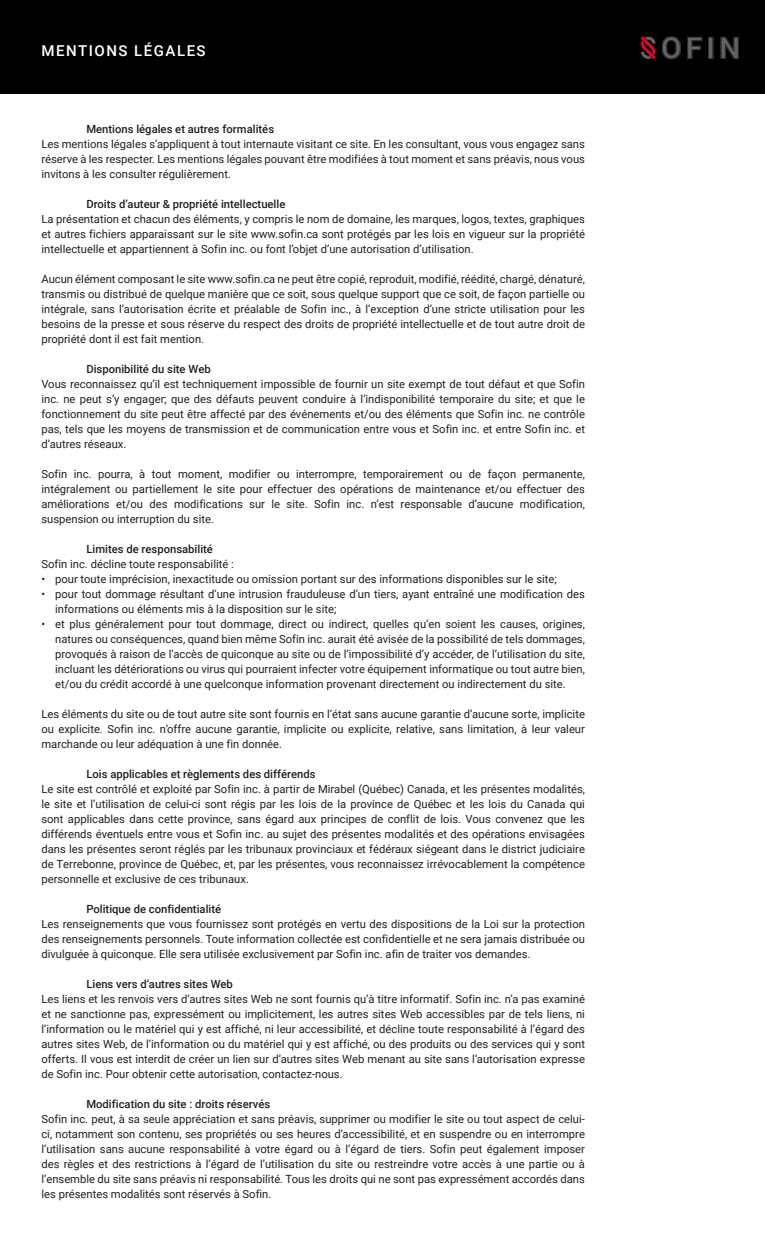
<style>
.page{position:relative;width:765px;height:1260px;background:#fff}
.page>*{position:absolute;margin:0;border:0;box-sizing:border-box;transform-origin:0 0}
.t1{font:500 15px "Roboto";letter-spacing:.1em;color:#fff}
.t2{font:11.25px/15px "Roboto";color:#231f20;text-align:justify}
.t3{font:500 11.25px "Roboto";color:#231f20}
</style>
<div class="page">
<div style="left:0;top:0;width:765px;height:94px;background:#000"></div>
<img style="left:640px;top:36px;width:99px;height:24px">
<p class="t1" style="left:41px;top:41px;width:166px">MENTIONS LÉGALES</p>
<p class="t3" style="left:86px;top:121px;width:189px">Mentions légales et autres formalités</p>
<p class="t2" style="left:41px;top:136px;width:545px">Les mentions légales s’appliquent à tout internaute visitant ce site. En les consultant, vous vous engagez sans réserve à les respecter. Les mentions légales pouvant être modifiées à tout moment et sans préavis, nous vous invitons à les consulter régulièrement.</p>
<p class="t3" style="left:86px;top:196px;width:201px">Droits d’auteur &amp; propriété intellectuelle</p>
<p class="t2" style="left:41px;top:211px;width:545px">La présentation et chacun des éléments, y compris le nom de domaine, les marques, logos, textes, graphiques et autres fichiers apparaissant sur le site www.sofin.ca sont protégés par les lois en vigueur sur la propriété intellectuelle et appartiennent à Sofin inc. ou font l’objet d’une autorisation d’utilisation.</p>
<p class="t2" style="left:41px;top:271px;width:545px">Aucun élément composant le site www.sofin.ca ne peut être copié, reproduit, modifié, réédité, chargé, dénaturé, transmis ou distribué de quelque manière que ce soit, sous quelque support que ce soit, de façon partielle ou intégrale, sans l’autorisation écrite et préalable de Sofin inc., à l’exception d’une stricte utilisation pour les besoins de la presse et sous réserve du respect des droits de propriété intellectuelle et de tout autre droit de propriété dont il est fait mention.</p>
<p class="t3" style="left:86px;top:361px;width:126px">Disponibilité du site Web</p>
<p class="t2" style="left:41px;top:376px;width:545px">Vous reconnaissez qu’il est techniquement impossible de fournir un site exempt de tout défaut et que Sofin inc. ne peut s’y engager; que des défauts peuvent conduire à l’indisponibilité temporaire du site; et que le fonctionnement du site peut être affecté par des événements et/ou des éléments que Sofin inc. ne contrôle pas, tels que les moyens de transmission et de communication entre vous et Sofin inc. et entre Sofin inc. et d’autres réseaux.</p>
<p class="t2" style="left:41px;top:466px;width:545px">Sofin inc. pourra, à tout moment, modifier ou interrompre, temporairement ou de façon permanente, intégralement ou partiellement le site pour effectuer des opérations de maintenance et/ou effectuer des améliorations et/ou des modifications sur le site. Sofin inc. n’est responsable d’aucune modification, suspension ou interruption du site.</p>
<p class="t3" style="left:86px;top:541px;width:128px">Limites de responsabilité</p>
<p class="t2" style="left:41px;top:556px;width:194px">Sofin inc. décline toute responsabilité :</p>
<p class="t2" style="left:41px;top:571px;width:517px">• pour toute imprécision, inexactitude ou omission portant sur des informations disponibles sur le site;</p>
<p class="t2" style="left:55px;top:586px;width:531px;text-indent:-14px">• pour tout dommage résultant d’une intrusion frauduleuse d’un tiers, ayant entraîné une modification des informations ou éléments mis à la disposition sur le site;</p>
<p class="t2" style="left:55px;top:616px;width:531px;text-indent:-14px">• et plus généralement pour tout dommage, direct ou indirect, quelles qu’en soient les causes, origines, natures ou conséquences, quand bien même Sofin inc. aurait été avisée de la possibilité de tels dommages, provoqués à raison de l’accès de quiconque au site ou de l’impossibilité d’y accéder, de l’utilisation du site, incluant les détériorations ou virus qui pourraient infecter votre équipement informatique ou tout autre bien, et/ou du crédit accordé à une quelconque information provenant directement ou indirectement du site.</p>
<p class="t2" style="left:41px;top:706px;width:545px">Les éléments du site ou de tout autre site sont fournis en l’état sans aucune garantie d’aucune sorte, implicite ou explicite. Sofin inc. n’offre aucune garantie, implicite ou explicite, relative, sans limitation, à leur valeur marchande ou leur adéquation à une fin donnée.</p>
<p class="t3" style="left:86px;top:766px;width:231px">Lois applicables et règlements des différends</p>
<p class="t2" style="left:41px;top:781px;width:545px">Le site est contrôlé et exploité par Sofin inc. à partir de Mirabel (Québec) Canada, et les présentes modalités, le site et l’utilisation de celui-ci sont régis par les lois de la province de Québec et les lois du Canada qui sont applicables dans cette province, sans égard aux principes de conflit de lois. Vous convenez que les différends éventuels entre vous et Sofin inc. au sujet des présentes modalités et des opérations envisagées dans les présentes seront réglés par les tribunaux provinciaux et fédéraux siégeant dans le district judiciaire de Terrebonne, province de Québec, et, par les présentes, vous reconnaissez irrévocablement la compétence personnelle et exclusive de ces tribunaux.</p>
<p class="t3" style="left:86px;top:901px;width:136px">Politique de confidentialité</p>
<p class="t2" style="left:41px;top:916px;width:545px">Les renseignements que vous fournissez sont protégés en vertu des dispositions de la Loi sur la protection des renseignements personnels. Toute information collectée est confidentielle et ne sera jamais distribuée ou divulguée à quiconque. Elle sera utilisée exclusivement par Sofin inc. afin de traiter vos demandes.</p>
<p class="t3" style="left:86px;top:976px;width:148px">Liens vers d’autres sites Web</p>
<p class="t2" style="left:41px;top:991px;width:545px">Les liens et les renvois vers d’autres sites Web ne sont fournis qu’à titre informatif. Sofin inc. n’a pas examiné et ne sanctionne pas, expressément ou implicitement, les autres sites Web accessibles par de tels liens, ni l’information ou le matériel qui y est affiché, ni leur accessibilité, et décline toute responsabilité à l’égard des autres sites Web, de l’information ou du matériel qui y est affiché, ou des produits ou des services qui y sont offerts. Il vous est interdit de créer un lien sur d’autres sites Web menant au site sans l’autorisation expresse de Sofin inc. Pour obtenir cette autorisation, contactez-nous.</p>
<p class="t3" style="left:86px;top:1096px;width:185px">Modification du site : droits réservés</p>
<p class="t2" style="left:41px;top:1111px;width:545px">Sofin inc. peut, à sa seule appréciation et sans préavis, supprimer ou modifier le site ou tout aspect de celui&shy;ci, notamment son contenu, ses propriétés ou ses heures d’accessibilité, et en suspendre ou en interrompre l’utilisation sans aucune responsabilité à votre égard ou à l’égard de tiers. Sofin peut également imposer des règles et des restrictions à l’égard de l’utilisation du site ou restreindre votre accès à une partie ou à l’ensemble du site sans préavis ni responsabilité. Tous les droits qui ne sont pas expressément accordés dans les présentes modalités sont réservés à Sofin.</p>
</div>
